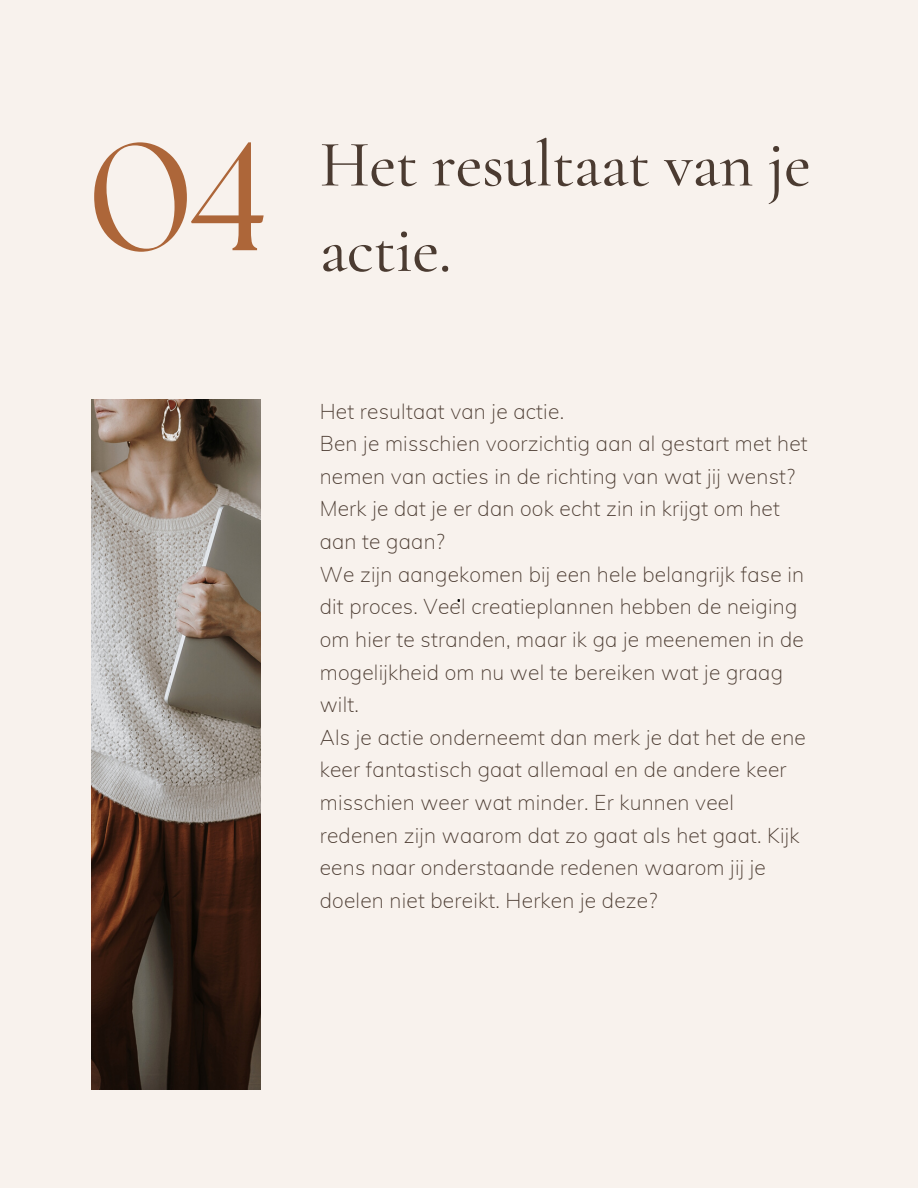
<style>
.page{position:relative;width:918px;height:1188px;background:#f8f2ed}
.page>*{position:absolute;margin:0;border:0;box-sizing:border-box;transform-origin:0 0}
.t1{font:152.55px "The Seasons";color:#ad6639}
.t2{font:500 66px/85.5px "Cormorant Garamond";letter-spacing:-.01em;color:#4b3b31}
.t3{font:200 21px/32.7px "Muli";letter-spacing:.01em;color:#4b3b31}
.t4{font:18px "Muli";color:#000}
</style>
<div class="page">
<img style="left:92px;top:399px;width:169px;height:691px">
<h1 class="t1" style="left:89px;top:128px;width:181px">04</h1>
<h2 class="t2" style="left:320px;top:122px;width:493px">Het resultaat van je actie.</h2>
<p class="t3" style="left:320px;top:394px;width:490px">Het resultaat van je actie.<br>Ben je misschien voorzichtig aan al gestart met het nemen van acties in de richting van wat jij wenst?<br>Merk je dat je er dan ook echt zin in krijgt om het aan te gaan?<br>We zijn aangekomen bij een hele belangrijk fase in dit proces. Veel creatieplannen hebben de neiging om hier te stranden, maar ik ga je meenemen in de mogelijkheid om nu wel te bereiken wat je graag wilt.<br>Als je actie onderneemt dan merk je dat het de ene keer fantastisch gaat allemaal en de andere keer misschien weer wat minder. Er kunnen veel redenen zijn waarom dat zo gaat als het gaat. Kijk eens naar onderstaande redenen waarom jij je doelen niet bereikt. Herken je deze?</p>
<p class="t4" style="left:457px;top:584px;width:6px">.</p>
</div>
